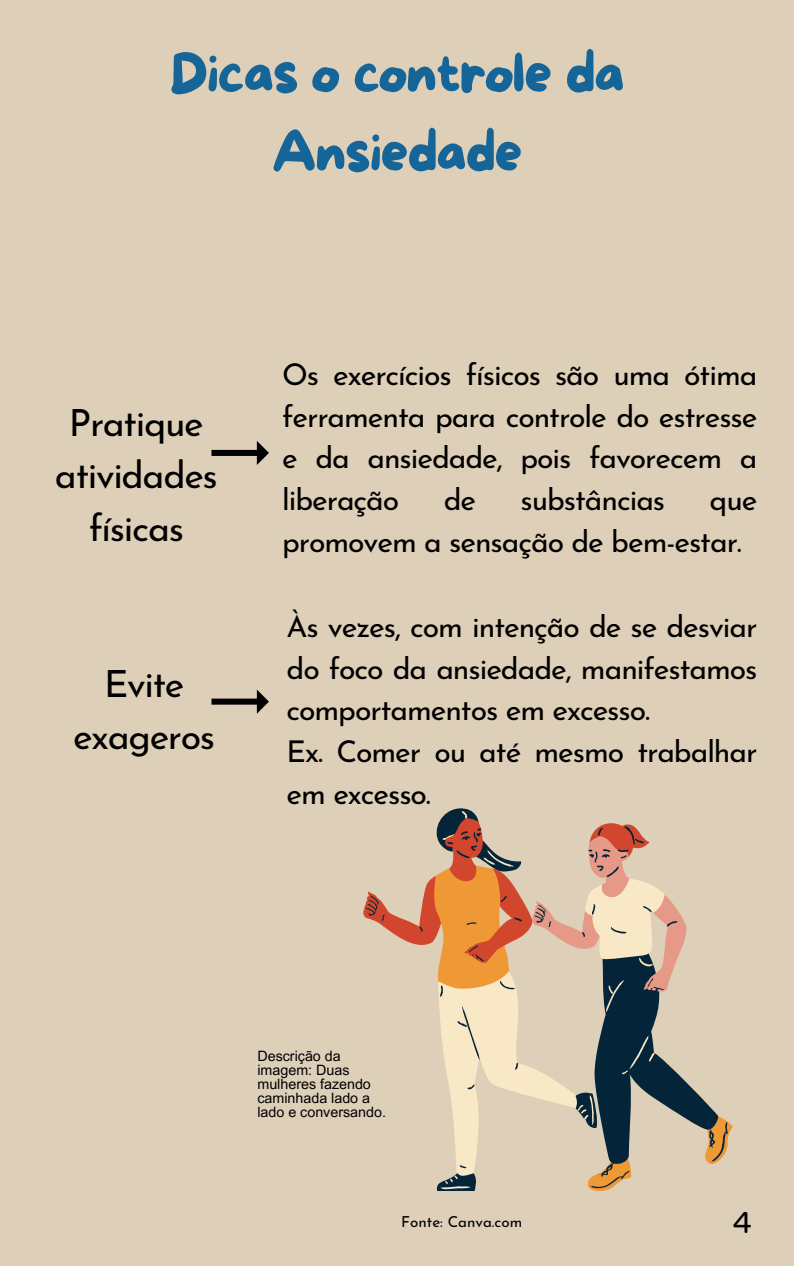
<style>
.page{position:relative;width:794px;height:1266px;background:#fff}
.page>*{position:absolute;margin:0;border:0;box-sizing:border-box;transform-origin:0 0}
.t1{font:56.32px/78.8px "More Sugar";letter-spacing:-.035em;color:#166599;text-align:center}
.t2{font:37.58px/52.3px "Josefin Sans";letter-spacing:-.035em;color:#000;text-align:center}
.t3{font:30.6px "Varela Round";color:#000}
.t4{font:30.08px/41.6px "Josefin Sans";letter-spacing:-.035em;color:#000;text-align:justify}
.t5{font:15.15px "Josefin Sans";color:#000}
.t6{font:14.25px/14.1px "Arial MT Pro";color:#000}
</style>
<div class="page">
<div style="left:0;top:0;width:793px;height:1266px;background:#decfb8"></div>
<svg style="left:364px;top:808px;width:363px;height:383px"></svg>
<svg style="left:211px;top:441px;width:58px;height:24px"></svg>
<svg style="left:211px;top:689px;width:58px;height:25px"></svg>
<p class="t1" style="left:169px;top:37px;width:457px">Dicas o controle da<br>Ansiedade</p>
<p class="t2" style="left:55px;top:400px;width:164px">Pratique atividades físicas</p>
<p class="t2" style="left:73px;top:661px;width:143px">Evite exageros</p>
<p class="t4" style="left:282px;top:357px;width:476px">Os exercícios físicos são uma ótima ferramenta para controle do estresse e da ansiedade, pois favorecem a liberação</p>
<p class="t4" style="left:443px;top:482px;width:34px">de</p>
<p class="t4" style="left:520px;top:482px;width:146px">substâncias</p>
<p class="t4" style="left:282px;top:482px;width:476px;text-indent:427px">que promovem a sensação de bem-estar.</p>
<p class="t4" style="left:286px;top:609px;width:472px">Às vezes, com intenção de se desviar do foco da ansiedade, manifestamos comportamentos em excesso.</p>
<p class="t4" style="left:286px;top:733px;width:472px">Ex. Comer ou até mesmo trabalhar em excesso.</p>
<p class="t6" style="left:257px;top:1050px;width:130px">Descrição da imagem: Duas mulheres fazendo caminhada lado a lado e conversando.</p>
<p class="t5" style="left:401px;top:1215px;width:122px">Fonte: Canva.com</p>
<p class="t3" style="left:732px;top:1204px;width:21px">4</p>
</div>
